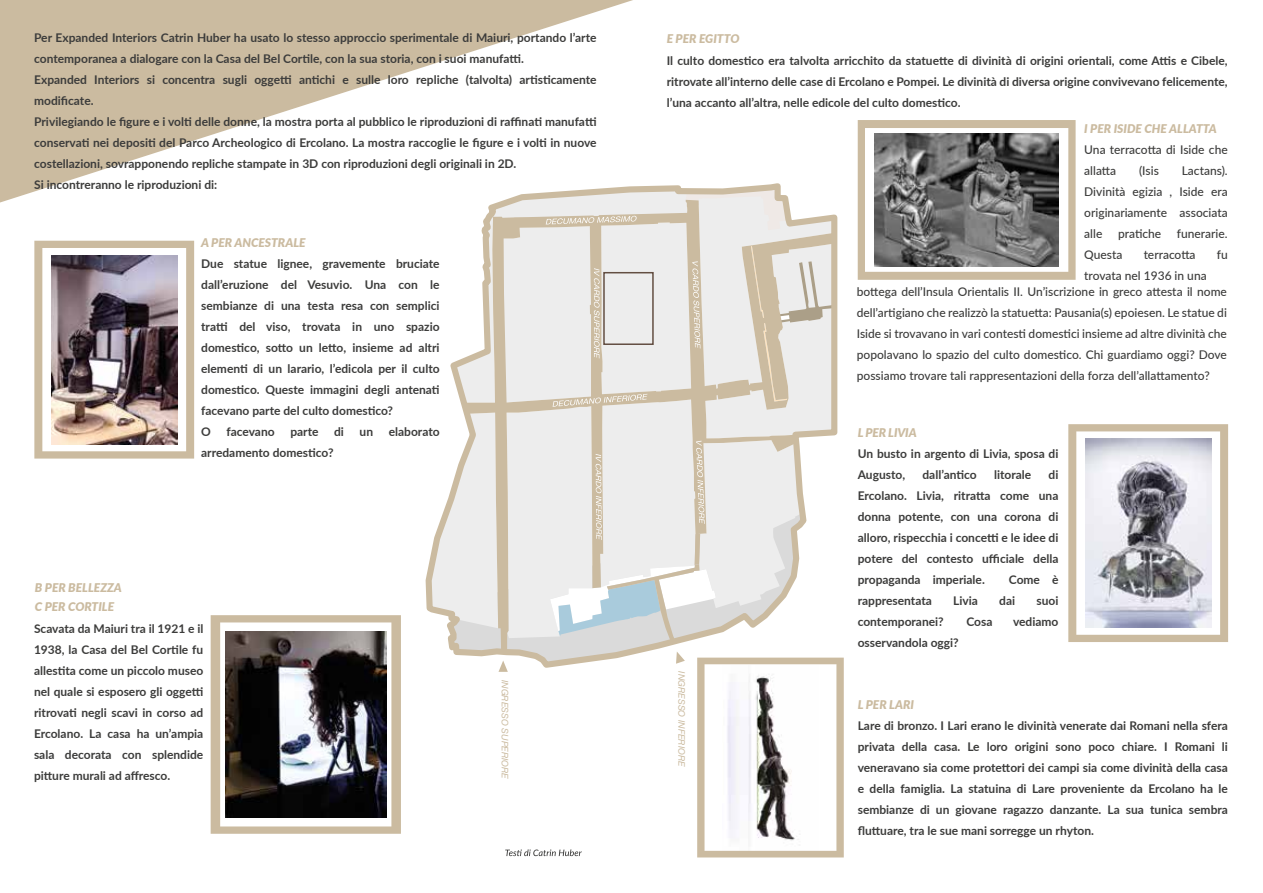
<style>
.page{position:relative;width:1263px;height:893px;background:#fff}
.page>*{position:absolute;margin:0;border:0;box-sizing:border-box;transform-origin:0 0}
.t1{font:700 12px/21px "Lato";color:#3c3c3b;text-align:justify}
.t2{font:500 12px/21px "Lato";color:#3c3c3b;text-align:justify}
.t3{font:italic 900 12px/19.5px "Lato";color:#cbbba0}
.t4{font:italic 9px "Helvetica Neue LT Std";color:#cbbba0}
</style>
<div class="page">
<svg style="left:425px;top:183px;width:415px;height:485px"></svg>
<svg style="left:498px;top:660px;width:10px;height:12px"></svg>
<svg style="left:676px;top:651px;width:9px;height:13px"></svg>
<svg style="left:429px;top:186px;width:405px;height:452px"></svg>
<div style="left:603px;top:272px;width:51px;height:73px;border:2px solid #634e42"></div>
<svg style="left:0;top:0;width:633px;height:203px;fill:#cbbba0"></svg>
<img style="left:34px;top:241px;width:160px;height:218px">
<svg style="left:858px;top:120px;width:217px;height:160px;background:#8c8985"></svg>
<svg style="left:211px;top:615px;width:190px;height:219px"></svg>
<svg style="left:1068px;top:424px;width:160px;height:218px"></svg>
<svg style="left:697px;top:658px;width:147px;height:199px"></svg>
<svg style="left:505px;top:849px;width:77px;height:7px"></svg>
<p class="t1" style="left:34px;top:27px;width:564px;text-align:left">Per Expanded Interiors Catrin Huber ha usato lo stesso approccio sperimentale di Maiuri, portando l’arte contemporanea a dialogare con la Casa del Bel Cortile, con la sua storia, con i suoi manufatti.<br>Expanded Interiors si concentra sugli oggetti antichi e sulle loro repliche (talvolta) artisticamente modificate.<br>Privilegiando le figure e i volti delle donne, la mostra porta al pubblico le riproduzioni di raffinati manufatti conservati nei depositi del Parco Archeologico di Ercolano. La mostra raccoglie le figure e i volti in nuove costellazioni, sovrapponendo repliche stampate in 3D con riproduzioni degli originali in 2D.<br>Si incontreranno le riproduzioni di:</p>
<p class="t3" style="left:35px;top:577px;width:89px">B PER BELLEZZA<br>C PER CORTILE</p>
<p class="t3" style="left:201px;top:232px;width:106px">A PER ANCESTRALE</p>
<p class="t1" style="left:201px;top:253px;width:240px;text-align:left">Due statue lignee, gravemente bruciate dall’eruzione del Vesuvio. Una con le sembianze di una testa resa con semplici tratti del viso, trovata in uno spazio domestico, sotto un letto, insieme ad altri elementi di un larario, l’edicola per il culto domestico. Queste immagini degli antenati facevano parte del culto domestico?<br>O</p>
<p class="t1" style="left:226px;top:421px;width:50px">facevano</p>
<p class="t1" style="left:290px;top:421px;width:30px">parte</p>
<p class="t1" style="left:334px;top:421px;width:11px">di</p>
<p class="t1" style="left:360px;top:421px;width:15px">un</p>
<p class="t1" style="left:389px;top:421px;width:52px">elaborato</p>
<p class="t1" style="left:201px;top:442px;width:134px">arredamento domestico?</p>
<p class="t1" style="left:34px;top:618px;width:171px">Scavata da Maiuri tra il 1921 e il 1938, la Casa del Bel Cortile fu allestita come un piccolo museo nel quale si esposero gli oggetti ritrovati negli scavi in corso ad Ercolano. La casa ha un’ampia sala decorata con splendide pitture murali ad affresco.</p>
<p class="t4" style="left:510px;top:680px;width:101px;rotate:90deg">INGRESSO SUPERIORE</p>
<p class="t3" style="left:667px;top:29px;width:74px">E PER EGITTO</p>
<p class="t1" style="left:667px;top:49px;width:562px">Il culto domestico era talvolta arricchito da statuette di divinità di origini orientali, come Attis e Cibele, ritrovate all’interno delle case di Ercolano e Pompei. Le divinità di diversa origine convivevano felicemente, l’una accanto all’altra, nelle edicole del culto domestico.</p>
<p class="t3" style="left:1084px;top:118px;width:134px">I PER ISIDE CHE ALLATTA</p>
<p class="t2" style="left:1084px;top:139px;width:145px">Una terracotta di Iside che allatta</p>
<p class="t2" style="left:1084px;top:160px;width:145px;text-indent:97px">Lactans).<br>Divinità egizia , Iside era originariamente associata alle</p>
<p class="t2" style="left:1139px;top:160px;width:21px">(Isis</p>
<p class="t2" style="left:1118px;top:223px;width:45px">pratiche</p>
<p class="t2" style="left:1177px;top:223px;width:52px">funerarie.</p>
<p class="t2" style="left:1084px;top:244px;width:40px">Questa</p>
<p class="t2" style="left:1144px;top:244px;width:53px">terracotta</p>
<p class="t2" style="left:1217px;top:244px;width:12px">fu</p>
<p class="t2" style="left:1084px;top:265px;width:124px">trovata nel 1936 in una</p>
<p class="t2" style="left:857px;top:281px;width:372px">bottega dell’Insula Orientalis II. Un’iscrizione in greco attesta il nome dell’artigiano che realizzò la statuetta: Pausania(s) epoiesen. Le statue di Iside si trovavano in vari contesti domestici insieme ad altre divinità che popolavano lo spazio del culto domestico. Chi guardiamo oggi? Dove possiamo trovare tali rappresentazioni della forza dell’allattamento?</p>
<p class="t3" style="left:858px;top:422px;width:60px">L PER LIVIA</p>
<p class="t1" style="left:858px;top:443px;width:202px">Un busto in argento di Livia, sposa di<br>Augusto,</p>
<p class="t1" style="left:922px;top:464px;width:56px">dall’antico</p>
<p class="t1" style="left:994px;top:464px;width:39px">litorale</p>
<p class="t1" style="left:858px;top:464px;width:202px;text-indent:191px">di Ercolano. Livia, ritratta come una donna potente, con una corona di alloro, rispecchia i concetti e le idee di potere del contesto ufficiale della propaganda imperiale.</p>
<p class="t1" style="left:1009px;top:569px;width:51px">Come è</p>
<p class="t4" style="left:687px;top:671px;width:97px;rotate:90deg">INGRESSO INFERIORE</p>
<p class="t1" style="left:858px;top:590px;width:76px">rappresentata</p>
<p class="t1" style="left:953px;top:590px;width:26px">Livia</p>
<p class="t1" style="left:999px;top:590px;width:17px">dai</p>
<p class="t1" style="left:1036px;top:590px;width:23px">suoi</p>
<p class="t1" style="left:858px;top:611px;width:88px">contemporanei?</p>
<p class="t1" style="left:966px;top:611px;width:28px">Cosa</p>
<p class="t1" style="left:1013px;top:611px;width:47px">vediamo</p>
<p class="t1" style="left:858px;top:632px;width:103px">osservandola oggi?</p>
<p class="t3" style="left:858px;top:694px;width:58px">L PER LARI</p>
<p class="t1" style="left:858px;top:714px;width:372px">Lare di bronzo. I Lari erano le divinità venerate dai Romani nella sfera privata della casa. Le loro origini sono poco chiare. I Romani li veneravano sia come protettori dei campi sia come divinità della casa e della famiglia. La statuina di Lare proveniente da Ercolano ha le sembianze di un giovane ragazzo danzante. La sua tunica sembra fluttuare, tra le sue mani sorregge un rhyton.</p>
</div>
